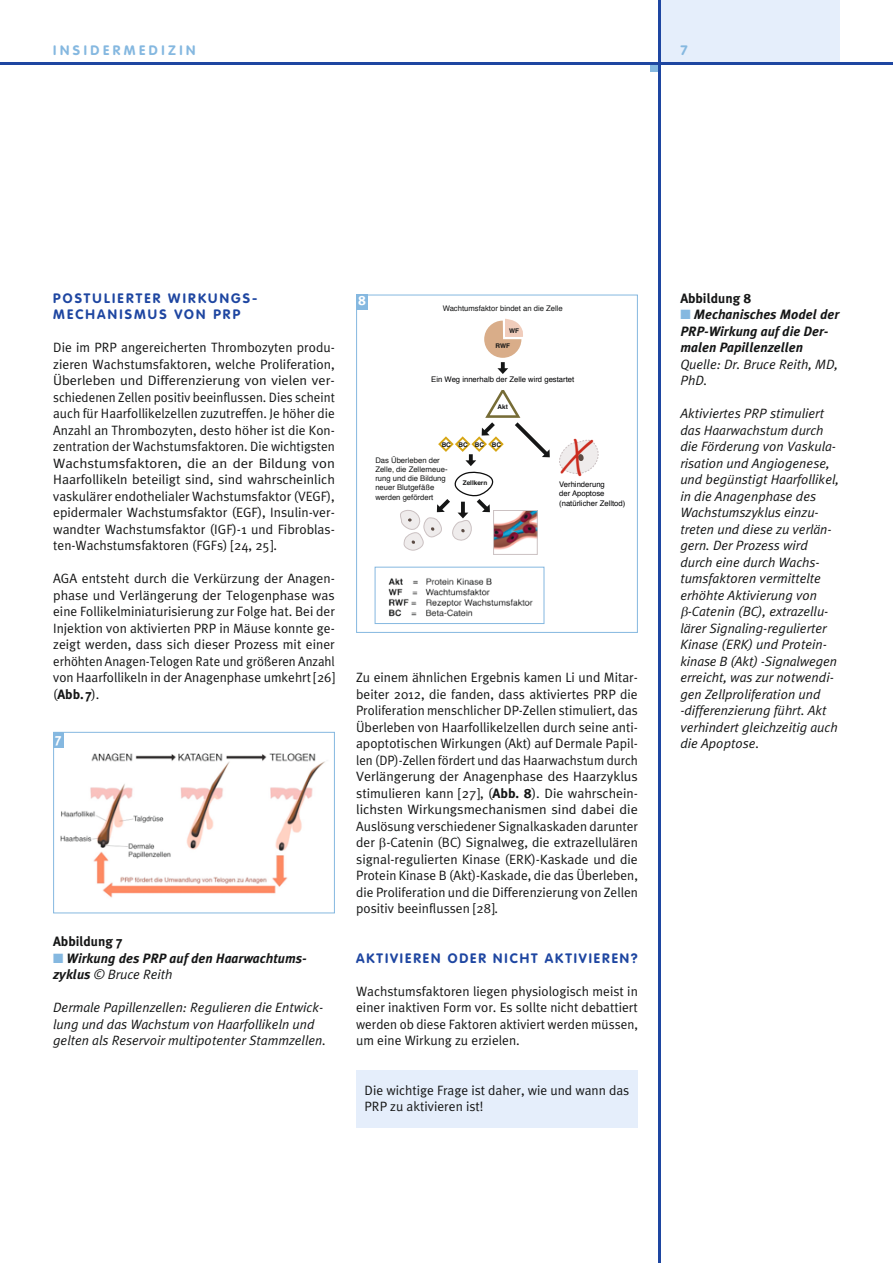
<style>
.page{position:relative;width:893px;height:1263px;background:#fff}
.page>*{position:absolute;margin:0;border:0;box-sizing:border-box;transform-origin:0 0}
.t1{font:46.05px "Arabella";color:#cb2b1e}
.Fließtext{font:13.5px/16.5px "Meta Plus Normal";color:#151616;text-align:justify}
.Bildunter_3{font:italic 13.5px/16.5px "Meta Plus Normal";color:#151616}
.Bildunter_3-2{font:italic 700 13.5px/16.5px "Meta Plus";color:#151616}
.Zwischentitel{font:700 13.5px/16.5px "VAG Rounded";letter-spacing:.15em;color:#1e46a1}
.Fließtext_Kasten{font:13.5px/16.5px "Meta Plus Normal";color:#151616}
.Bildunter_1{font:700 13.5px "Meta Plus";color:#151616}
.t2{font:700 13.5px "VAG Rounded";letter-spacing:.265em;color:#85b8e0}
.Fließtext-2{font:700 13.5px "Meta Plus";color:#fff}
.t3{font:7.65px/9.1px "Helvetica";color:#151616}
.t4{font:7.65px/9.1px "Helvetica";color:#000102}
.t5{font:700 6.45px "Helvetica";color:#151616}
.s1{font-family:"Meta Plus";font-weight:700}
.s2{color:#85b8e0}
.s3{font-family:"Meta Plus Normal";font-weight:400}
</style>
<div class="page">
<div style="left:651px;top:64px;width:8px;height:8px;background:#85b8e0"></div>
<div style="left:659px;top:0;width:181px;height:64px;background:#e5eefb"></div>
<hr style="left:0;top:62px;width:893px;height:3px;background:#1e46a1">
<hr style="left:658px;top:0;width:2px;height:1263px;background:#1e46a1">
<div style="left:356px;top:1070px;width:282px;height:58px;background:#e5eefb"></div>
<img style="left:55px;top:746px;width:270px;height:152px">
<div style="left:53px;top:732px;width:282px;height:181px;border:1px solid #85b8e0"></div>
<svg style="left:484px;top:319px;width:39px;height:55px"></svg>
<div style="left:493px;top:510px;width:45px;height:45px;border:1px solid #cbc1c2"></div>
<svg style="left:400px;top:390px;width:199px;height:161px"></svg>
<div style="left:356px;top:295px;width:282px;height:338px;border:1px solid #85b8e0"></div>
<img style="left:388px;top:578px;width:145px;height:39px">
<div style="left:375px;top:567px;width:169px;height:57px;border:1px solid #85b8e0"></div>
<div style="left:53px;top:732px;width:10px;height:15px;background:#85b8e0"></div>
<div style="left:356px;top:295px;width:12px;height:15px;background:#85b8e0"></div>
<p class="t2" style="left:53px;top:43px;width:144px">INSIDERMEDIZIN</p>
<p class="t2" style="left:680px;top:43px;width:9px">7</p>
<p class="Zwischentitel" style="left:53px;top:290px;width:206px">POSTULIERTER WIRKUNGS-<br>MECHANISMUS VON PRP</p>
<p class="Fließtext" style="left:53px;top:339px;width:283px;text-align:left">Die im PRP angereicherten Thrombozyten produ&shy;zieren Wachstumsfaktoren, welche Proliferation, Überleben und Differenzierung von vielen ver&shy;schiedenen Zellen positiv beeinflussen. Dies scheint auch für Haarfollikelzellen zuzutreffen. Je höher die Anzahl an Thrombozyten, desto höher ist die Kon&shy;zentration der Wachstumsfaktoren. Die wichtigsten Wachstumsfaktoren, die an der Bildung von Haarfollikeln beteiligt sind, sind wahrscheinlich vaskulärer endothelialer Wachstumsfaktor (VEGF), epidermaler Wachstumsfaktor (EGF), Insulin-ver&shy;wandter Wachstumsfaktor (IGF)-1 und Fibroblas&shy;ten-Wachstumsfaktoren (FGFs) [24, 25].</p>
<p class="Fließtext" style="left:53px;top:570px;width:283px">AGA entsteht durch die Verkürzung der Anagen&shy;phase und Verlängerung der Telogenphase was eine Follikelminiaturisierung zur Folge hat. Bei der Injektion von aktivierten PRP in Mäuse konnte ge&shy;zeigt werden, dass sich dieser Prozess mit einer erhöhten Anagen-Telogen Rate und größeren Anzahl von Haarfollikeln in der Anagenphase umkehrt [26] (<span class="s1">Abb. 7</span>).</p>
<p class="Fließtext-2" style="left:55px;top:730px;width:8px">7</p>
<p class="Bildunter_1" style="left:53px;top:934px;width:71px">Abbildung 7</p>
<p class="Bildunter_3-2" style="left:53px;top:950px;width:255px"><span class="s2">■</span> Wirkung des PRP auf den Haarwachtums&shy;zyklus <span class="s3">© Bruce Reith</span></p>
<p class="Bildunter_3" style="left:53px;top:999px;width:274px">Dermale Papillenzellen: Regulieren die Entwick&shy;lung und das Wachstum von Haarfollikeln und gelten als Reservoir multipotenter Stammzellen.</p>
<p class="Fließtext-2" style="left:358px;top:293px;width:10px">8</p>
<p class="t3" style="left:443px;top:304px;width:122px">Wachtumsfaktor bindet an die Zelle</p>
<p class="t5" style="left:509px;top:325px;width:11px">WF</p>
<p class="t5" style="left:496px;top:340px;width:16px">RWF</p>
<p class="t4" style="left:431px;top:375px;width:144px">Ein Weg innerhalb der Zelle wird gestartet</p>
<p class="t5" style="left:498px;top:401px;width:12px">Akt</p>
<p class="t5" style="left:442px;top:439px;width:61px">BC BC BC BC</p>
<p class="t1" style="left:564px;top:425px;width:20px">X</p>
<p class="t3" style="left:375px;top:456px;width:74px">Das Überleben der<br>Zelle, die Zellerneue&shy;rung und die Bildung neuer Blutgefäße werden gefördert</p>
<p class="t5" style="left:463px;top:478px;width:26px">Zellkern</p>
<p class="t4" style="left:559px;top:480px;width:68px">Verhinderung<br>der Apoptose (natürlicher Zelltod)</p>
<p class="Fließtext" style="left:356px;top:669px;width:283px">Zu einem ähnlichen Ergebnis kamen Li und Mitar&shy;beiter 2012, die fanden, dass aktiviertes PRP die Proliferation menschlicher DP-Zellen stimuliert, das Überleben von Haarfollikelzellen durch seine anti&shy;apoptotischen Wirkungen (Akt) auf Dermale Papil&shy;len (DP)-Zellen fördert und das Haarwachstum durch Verlängerung der Anagenphase des Haarzyklus stimulieren kann [27], (<span class="s1">Abb. 8</span>). Die wahrschein&shy;lichsten Wirkungsmechanismen sind dabei die Auslösung verschiedener Signalkaskaden darunter der -Catenin (BC) Signalweg, die extrazellulären signal-regulierten Kinase (ERK)-Kaskade und die Protein Kinase B (Akt)-Kaskade, die das Überleben, die Proliferation und die Differenzierung von Zellen positiv beeinflussen [28].</p>
<p class="Zwischentitel" style="left:356px;top:950px;width:283px">AKTIVIEREN ODER NICHT AKTIVIEREN?</p>
<p class="Fließtext" style="left:356px;top:983px;width:283px">Wachstumsfaktoren liegen physiologisch meist in einer inaktiven Form vor. Es sollte nicht debattiert werden ob diese Faktoren aktiviert werden müssen, um eine Wirkung zu erzielen.</p>
<p class="Fließtext_Kasten" style="left:365px;top:1082px;width:266px">Die wichtige Frage ist daher, wie und wann das<br>PRP zu aktivieren ist!</p>
<p class="Bildunter_1" style="left:680px;top:290px;width:73px">Abbildung 8</p>
<p class="Bildunter_3-2" style="left:680px;top:306px;width:160px"><span class="s2">■</span> Mechanisches Model der<br>PRP-Wirkung auf die Der&shy;malen Papillenzellen</p>
<p class="Bildunter_3" style="left:680px;top:356px;width:159px">Quelle: Dr. Bruce Reith, MD,<br>PhD.</p>
<p class="Bildunter_3" style="left:680px;top:405px;width:145px">Aktiviertes PRP stimuliert</p>
<p class="Bildunter_3" style="left:680px;top:422px;width:145px">das Haarwachstum durch</p>
<p class="Bildunter_3" style="left:680px;top:438px;width:157px">die Förderung von Vaskula-</p>
<p class="Bildunter_3" style="left:680px;top:455px;width:151px">risation und Angiogenese,</p>
<p class="Bildunter_3" style="left:680px;top:471px;width:160px">und begünstigt Haarfollikel,</p>
<p class="Bildunter_3" style="left:680px;top:488px;width:137px">in die Anagenphase des</p>
<p class="Bildunter_3" style="left:680px;top:504px;width:140px">Wachstumszyklus einzu-</p>
<p class="Bildunter_3" style="left:680px;top:521px;width:153px">treten und diese zu verlän-</p>
<p class="Bildunter_3" style="left:680px;top:537px;width:129px">gern. Der Prozess wird</p>
<p class="Bildunter_3" style="left:680px;top:554px;width:141px">durch eine durch Wachs-</p>
<p class="Bildunter_3" style="left:680px;top:570px;width:142px">tumsfaktoren vermittelte</p>
<p class="Bildunter_3" style="left:680px;top:587px;width:138px">erhöhte Aktivierung von</p>
<p class="Bildunter_3" style="left:688px;top:603px;width:142px">-Catenin (BC), extrazellu-</p>
<p class="Bildunter_3" style="left:680px;top:620px;width:148px">lärer Signaling-regulierter</p>
<p class="Bildunter_3" style="left:680px;top:636px;width:148px">Kinase (ERK) und Protein-</p>
<p class="Bildunter_3" style="left:680px;top:653px;width:158px">kinase B (Akt) -Signalwegen</p>
<p class="Bildunter_3" style="left:680px;top:669px;width:155px">erreicht, was zur notwendi-</p>
<p class="Bildunter_3" style="left:680px;top:686px;width:142px">gen Zellproliferation und</p>
<p class="Bildunter_3" style="left:680px;top:702px;width:148px">-differenzierung führt. Akt</p>
<p class="Bildunter_3" style="left:680px;top:719px;width:159px">verhindert gleichzeitig auch</p>
<p class="Bildunter_3" style="left:680px;top:735px;width:80px">die Apoptose.</p>
</div>
